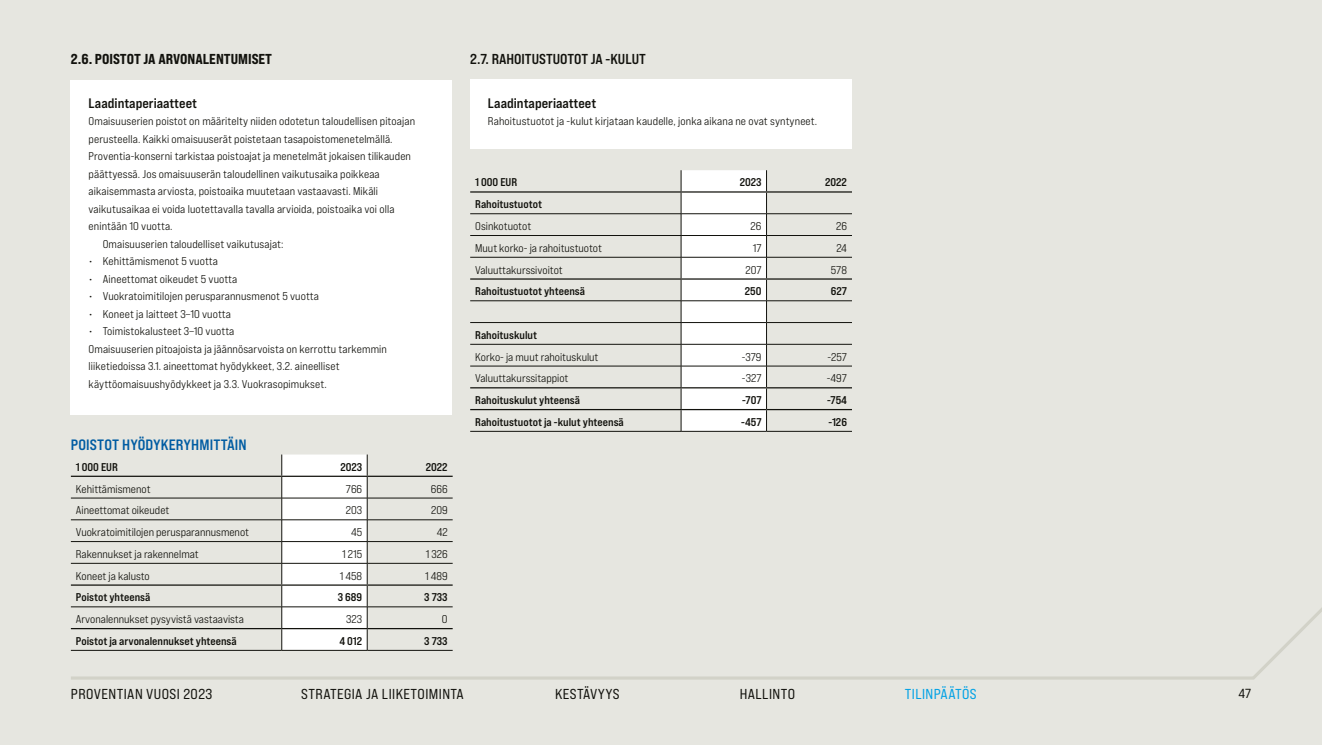
<style>
.page{position:relative;width:1322px;height:745px;background:#fff}
.page>*{position:absolute;margin:0;border:0;box-sizing:border-box;transform-origin:0 0}
.Table_head1{font:15px "Bebas Neue Pro Exp Bd";letter-spacing:.01em;color:#005ca2}
.t1{font:14.38px "Bebas Neue Pro Exp Rg";letter-spacing:.03em;color:#12120d}
.TP_Subhead{font:14.38px "Bebas Neue Pro Exp Eb";color:#12120d}
.Subhead_2{font:14.38px "Bebas Neue Pro Exp Bd";color:#12120d}
.t2{font:14.38px "Bebas Neue Pro Exp Rg";letter-spacing:.03em;color:#00a1e5}
.Case_subhead{font:13.75px "Bebas Neue Pro Exp Bd";color:#12120d}
.t3{font:13.12px "Bebas Neue Pro Exp Rg";color:#12120d}
.Box_Laadintaperiaate{font:11.25px/17.5px "Bebas Neue Pro Exp Md";letter-spacing:.01em;color:#12120d}
.Table_left{font:11.25px "Bebas Neue Pro Exp Md";color:#12120d}
.Table_left-2{font:11.25px "Bebas Neue Pro Exp Bd";color:#12120d}
.Box_laadintaperiaate{font:11.25px "Bebas Neue Pro Exp Md";letter-spacing:.01em;color:#12120d}
.Table_right{font:11.25px "Bebas Neue Pro Exp Md";color:#12120d}
.Table_right-2{font:11.25px "Bebas Neue Pro Exp Bd";color:#12120d}
</style>
<div class="page">
<div style="left:0;top:0;width:1322px;height:744px;background:#e6e6e0"></div>
<hr style="left:470px;top:213px;width:211px;height:1px;background:#12120d">
<hr style="left:766px;top:213px;width:86px;height:1px;background:#12120d">
<hr style="left:470px;top:365px;width:211px;height:1px;background:#12120d">
<hr style="left:766px;top:365px;width:86px;height:1px;background:#12120d">
<svg style="left:681px;top:170px;width:86px;height:220px;background:#f6f6f6"></svg>
<hr style="left:470px;top:191px;width:211px;height:1px;background:#12120d">
<hr style="left:681px;top:191px;width:85px;height:1px;background:#12120d">
<hr style="left:766px;top:191px;width:86px;height:1px;background:#12120d">
<hr style="left:470px;top:300px;width:211px;height:1px;background:#12120d">
<hr style="left:681px;top:300px;width:85px;height:1px;background:#12120d">
<hr style="left:766px;top:300px;width:86px;height:1px;background:#12120d">
<hr style="left:470px;top:278px;width:211px;height:1px;background:#12120d">
<hr style="left:681px;top:278px;width:85px;height:1px;background:#12120d">
<hr style="left:766px;top:278px;width:86px;height:1px;background:#12120d">
<hr style="left:470px;top:235px;width:211px;height:1px;background:#12120d">
<hr style="left:681px;top:235px;width:85px;height:1px;background:#12120d">
<hr style="left:766px;top:235px;width:86px;height:1px;background:#12120d">
<hr style="left:470px;top:257px;width:211px;height:1px;background:#12120d">
<hr style="left:681px;top:257px;width:85px;height:1px;background:#12120d">
<hr style="left:766px;top:257px;width:86px;height:1px;background:#12120d">
<hr style="left:470px;top:322px;width:211px;height:1px;background:#12120d">
<hr style="left:681px;top:322px;width:85px;height:1px;background:#12120d">
<hr style="left:766px;top:322px;width:86px;height:1px;background:#12120d">
<hr style="left:470px;top:344px;width:211px;height:1px;background:#12120d">
<hr style="left:681px;top:344px;width:85px;height:1px;background:#12120d">
<hr style="left:766px;top:344px;width:86px;height:1px;background:#12120d">
<hr style="left:470px;top:387px;width:211px;height:1px;background:#12120d">
<hr style="left:681px;top:387px;width:85px;height:1px;background:#12120d">
<hr style="left:766px;top:387px;width:86px;height:1px;background:#12120d">
<div style="left:470px;top:80px;width:381px;height:69px;background:#fff"></div>
<div style="left:71px;top:80px;width:381px;height:334px;background:#fff"></div>
<svg style="left:70px;top:390px;width:1252px;height:290px"></svg>
<p class="TP_Subhead" style="left:71px;top:50px;width:203px">2.6. POISTOT JA ARVONALENTUMISET</p>
<p class="Case_subhead" style="left:89px;top:94px;width:110px">Laadintaperiaatteet</p>
<p class="Box_Laadintaperiaate" style="left:89px;top:112px;width:328px">Omaisuuserien poistot on määritelty niiden odotetun taloudellisen pitoajan perusteella. Kaikki omaisuuserät poistetaan tasapoistomenetelmällä.<br>Proventia-konserni tarkistaa poistoajat ja menetelmät jokaisen tilikauden päättyessä. Jos omaisuuserän taloudellinen vaikutusaika poikkeaa aikaisemmasta arviosta, poistoaika muutetaan vastaavasti. Mikäli vaikutusaikaa ei voida luotettavalla tavalla arvioida, poistoaika voi olla enintään 10 vuotta.</p>
<p class="Box_Laadintaperiaate" style="left:103px;top:235px;width:182px">Omaisuuserien taloudelliset vaikutusajat:</p>
<p class="Box_laadintaperiaate" style="left:89px;top:254px;width:131px">• Kehittämismenot 5 vuotta</p>
<p class="Box_laadintaperiaate" style="left:89px;top:272px;width:150px">• Aineettomat oikeudet 5 vuotta</p>
<p class="Box_laadintaperiaate" style="left:89px;top:289px;width:232px">• Vuokratoimitilojen perusparannusmenot 5 vuotta</p>
<p class="Box_laadintaperiaate" style="left:89px;top:307px;width:144px">• Koneet ja laitteet 3–10 vuotta</p>
<p class="Box_laadintaperiaate" style="left:89px;top:324px;width:147px">• Toimistokalusteet 3–10 vuotta</p>
<p class="Box_Laadintaperiaate" style="left:89px;top:340px;width:300px">Omaisuuserien pitoajoista ja jäännösarvoista on kerrottu tarkemmin liiketiedoissa 3.1. aineettomat hyödykkeet, 3.2. aineelliset käyttöomaisuushyödykkeet ja 3.3. Vuokrasopimukset.</p>
<p class="Table_head1" style="left:71px;top:434px;width:177px">POISTOT HYÖDYKERYHMITTÄIN</p>
<p class="Table_left-2" style="left:76px;top:459px;width:43px">1 000 EUR</p>
<p class="Table_right-2" style="left:340px;top:459px;width:23px">2023</p>
<p class="Table_right-2" style="left:426px;top:459px;width:23px">2022</p>
<p class="Table_left" style="left:76px;top:481px;width:76px">Kehittämismenot</p>
<p class="Table_right" style="left:346px;top:481px;width:18px">766</p>
<p class="Table_right" style="left:431px;top:481px;width:18px">666</p>
<p class="Table_left" style="left:76px;top:503px;width:95px">Aineettomat oikeudet</p>
<p class="Table_right" style="left:346px;top:503px;width:18px">203</p>
<p class="Table_right" style="left:431px;top:503px;width:18px">209</p>
<p class="Table_left" style="left:76px;top:525px;width:175px">Vuokratoimitilojen perusparannusmenot</p>
<p class="Table_right" style="left:351px;top:525px;width:13px">45</p>
<p class="Table_right" style="left:437px;top:525px;width:13px">42</p>
<p class="Table_left" style="left:76px;top:546px;width:124px">Rakennukset ja rakennelmat</p>
<p class="Table_right" style="left:342px;top:546px;width:22px">1 215</p>
<p class="Table_right" style="left:426px;top:546px;width:23px">1 326</p>
<p class="Table_left" style="left:76px;top:568px;width:75px">Koneet ja kalusto</p>
<p class="Table_right" style="left:340px;top:568px;width:24px">1 458</p>
<p class="Table_right" style="left:425px;top:568px;width:24px">1 489</p>
<p class="Table_left-2" style="left:76px;top:590px;width:76px">Poistot yhteensä</p>
<p class="Table_right-2" style="left:338px;top:590px;width:26px">3 689</p>
<p class="Table_right-2" style="left:424px;top:590px;width:25px">3 733</p>
<p class="Table_left" style="left:76px;top:612px;width:170px">Arvonalennukset pysyvistä vastaavista</p>
<p class="Table_right" style="left:346px;top:612px;width:18px">323</p>
<p class="Table_right" style="left:442px;top:612px;width:7px">0</p>
<p class="Table_left-2" style="left:76px;top:633px;width:162px">Poistot ja arvonalennukset yhteensä</p>
<p class="Table_right-2" style="left:339px;top:633px;width:24px">4 012</p>
<p class="Table_right-2" style="left:424px;top:633px;width:25px">3 733</p>
<p class="Subhead_2" style="left:470px;top:50px;width:177px">2.7. RAHOITUSTUOTOT JA -KULUT</p>
<p class="Case_subhead" style="left:488px;top:94px;width:110px">Laadintaperiaatteet</p>
<p class="Box_Laadintaperiaate" style="left:488px;top:112px;width:331px">Rahoitustuotot ja -kulut kirjataan kaudelle, jonka aikana ne ovat syntyneet.</p>
<p class="Table_left-2" style="left:475px;top:175px;width:43px">1 000 EUR</p>
<p class="Table_right-2" style="left:740px;top:175px;width:23px">2023</p>
<p class="Table_right-2" style="left:825px;top:175px;width:23px">2022</p>
<p class="Table_left-2" style="left:475px;top:197px;width:68px">Rahoitustuotot</p>
<p class="Table_left" style="left:475px;top:219px;width:57px">Osinkotuotot</p>
<p class="Table_right" style="left:750px;top:219px;width:12px">26</p>
<p class="Table_right" style="left:836px;top:219px;width:12px">26</p>
<p class="Table_left" style="left:475px;top:241px;width:128px">Muut korko- ja rahoitustuotot</p>
<p class="Table_right" style="left:753px;top:241px;width:10px">17</p>
<p class="Table_right" style="left:836px;top:241px;width:12px">24</p>
<p class="Table_left" style="left:475px;top:262px;width:89px">Valuuttakurssivoitot</p>
<p class="Table_right" style="left:745px;top:262px;width:18px">207</p>
<p class="Table_right" style="left:831px;top:262px;width:18px">578</p>
<p class="Table_left-2" style="left:475px;top:284px;width:111px">Rahoitustuotot yhteensä</p>
<p class="Table_right-2" style="left:745px;top:284px;width:18px">250</p>
<p class="Table_right-2" style="left:831px;top:284px;width:18px">627</p>
<p class="Table_left-2" style="left:475px;top:328px;width:63px">Rahoituskulut</p>
<p class="Table_left" style="left:475px;top:349px;width:125px">Korko- ja muut rahoituskulut</p>
<p class="Table_right" style="left:742px;top:349px;width:21px">-379</p>
<p class="Table_right" style="left:827px;top:349px;width:21px">-257</p>
<p class="Table_left" style="left:475px;top:371px;width:95px">Valuuttakurssitappiot</p>
<p class="Table_right" style="left:742px;top:371px;width:21px">-327</p>
<p class="Table_right" style="left:827px;top:371px;width:22px">-497</p>
<p class="Table_left-2" style="left:475px;top:393px;width:106px">Rahoituskulut yhteensä</p>
<p class="Table_right-2" style="left:742px;top:393px;width:21px">-707</p>
<p class="Table_right-2" style="left:827px;top:393px;width:21px">-754</p>
<p class="Table_left-2" style="left:475px;top:414px;width:150px">Rahoitustuotot ja -kulut yhteensä</p>
<p class="Table_right-2" style="left:741px;top:414px;width:22px">-457</p>
<p class="Table_right-2" style="left:828px;top:414px;width:20px">-126</p>
<p class="t1" style="left:71px;top:685px;width:143px">PROVENTIAN VUOSI 2023</p>
<p class="t1" style="left:301px;top:685px;width:164px">STRATEGIA JA LIIKETOIMINTA</p>
<p class="t1" style="left:555px;top:685px;width:66px">KESTÄVYYS</p>
<p class="t1" style="left:740px;top:685px;width:57px">HALLINTO</p>
<p class="t2" style="left:905px;top:685px;width:73px">TILINPÄÄTÖS</p>
<p class="t3" style="left:1238px;top:684px;width:14px">47</p>
</div>
